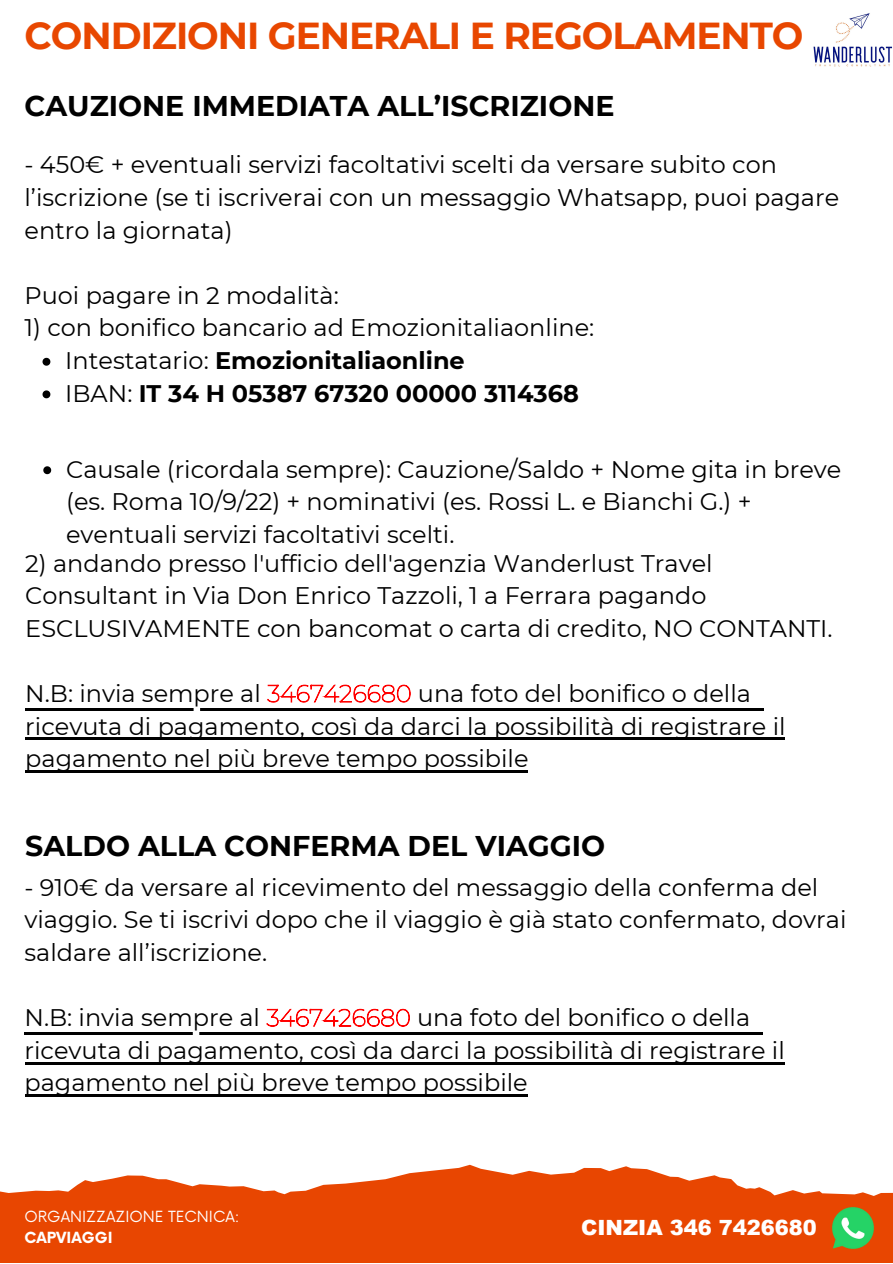
<style>
.page{position:relative;width:893px;height:1264px;background:#fff}
.page>*{position:absolute;margin:0;border:0;box-sizing:border-box;transform-origin:0 0}
.t1{font:700 37.5px "Montserrat";letter-spacing:-.03em;color:#e84700}
.t2{font:700 28.5px "Montserrat";color:#000}
.t3{font:24px/32.5px "Montserrat";color:#000}
.t4{font:700 24px "Montserrat";color:#000}
.t5{font:900 21px "Arial";color:#fff}
.t6{font:15px "Now";color:#fff}
.t7{font:700 15px "Now";color:#fff}
.s1{font-weight:400}
.s2{font-weight:100;color:#f00}
</style>
<div class="page">
<svg style="left:0;top:1164px;width:892px;height:98px;fill:#e84601"></svg>
<img style="left:831px;top:1206px;width:43px;height:42px">
<svg style="left:42px;top:358px;width:8px;height:8px"></svg>
<svg style="left:42px;top:390px;width:8px;height:8px"></svg>
<svg style="left:43px;top:466px;width:8px;height:8px"></svg>
<hr style="left:25px;top:708px;width:739px;height:2px;background:#000">
<hr style="left:25px;top:1032px;width:738px;height:2px;background:#000">
<hr style="left:26px;top:737px;width:759px;height:3px;background:#000">
<hr style="left:26px;top:770px;width:502px;height:2px;background:#000">
<hr style="left:25px;top:1061px;width:759px;height:3px;background:#000">
<hr style="left:25px;top:1094px;width:502px;height:2px;background:#000">
<img style="left:813px;top:13px;width:79px;height:54px">
<p class="t1" style="left:25px;top:12px;width:780px">CONDIZIONI GENERALI E REGOLAMENTO</p>
<p class="t2" style="left:25px;top:88px;width:591px">CAUZIONE IMMEDIATA ALL’ISCRIZIONE</p>
<p class="t3" style="left:25px;top:148px;width:816px">- 450€ + eventuali servizi facoltativi scelti da versare subito con l’iscrizione (se ti iscriverai con un messaggio Whatsapp, puoi pagare entro la giornata)</p>
<p class="t3" style="left:25px;top:279px;width:316px">Puoi pagare in 2 modalità:</p>
<p class="t3" style="left:25px;top:311px;width:571px">1) con bonifico bancario ad Emozionitaliaonline:</p>
<p class="t4" style="left:65px;top:346px;width:401px"><span class="s1">Intestatario:</span> Emozionitaliaonline</p>
<p class="t4" style="left:65px;top:378px;width:515px"><span class="s1">IBAN:</span> IT 34 H 05387 67320 00000 3114368</p>
<p class="t3" style="left:66px;top:452px;width:776px">Causale (ricordala sempre): Cauzione/Saldo + Nome gita in breve (es. Roma 10/9/22) + nominativi (es. Rossi L. e Bianchi G.) + eventuali servizi facoltativi scelti.</p>
<p class="t3" style="left:25px;top:546px;width:808px">2) andando presso l'ufficio dell'agenzia Wanderlust Travel<br>Consultant in Via Don Enrico Tazzoli, 1 a Ferrara pagando<br>ESCLUSIVAMENTE con bancomat o carta di credito, NO CONTANTI.</p>
<p class="t3" style="left:25px;top:677px;width:761px">N.B: invia sempre al <span class="s2">3467426680</span> una foto del bonifico o della ricevuta di pagamento, così da darci la possibilità di registrare il pagamento nel più breve tempo possibile</p>
<p class="t2" style="left:25px;top:828px;width:581px">SALDO ALLA CONFERMA DEL VIAGGIO</p>
<p class="t3" style="left:25px;top:870px;width:823px">- 910€ da versare al ricevimento del messaggio della conferma del viaggio. Se ti iscrivi dopo che il viaggio è già stato confermato, dovrai saldare all’iscrizione.</p>
<p class="t3" style="left:25px;top:1001px;width:761px">N.B: invia sempre al <span class="s2">3467426680</span> una foto del bonifico o della ricevuta di pagamento, così da darci la possibilità di registrare il pagamento nel più breve tempo possibile</p>
<p class="t6" style="left:25px;top:1208px;width:216px">ORGANIZZAZIONE TECNICA:</p>
<p class="t7" style="left:25px;top:1228px;width:90px">CAPVIAGGI</p>
<p class="t5" style="left:581px;top:1212px;width:237px">CINZIA 346 7426680</p>
</div>
